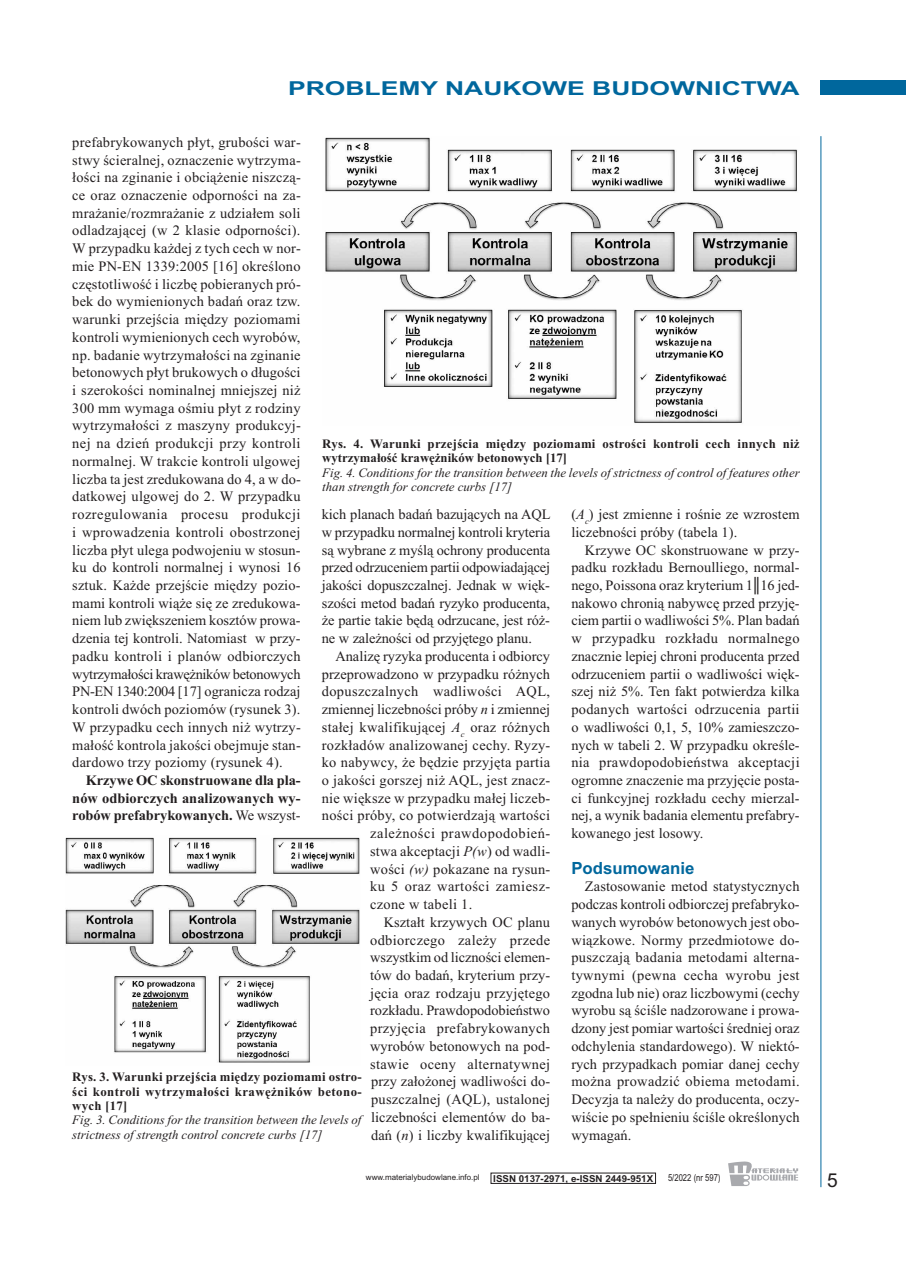
<style>
.page{position:relative;width:906px;height:1268px;background:#fff}
.page>*{position:absolute;margin:0;border:0;box-sizing:border-box;transform-origin:0 0}
.t1{font:700 19.2px "Arial";color:#00679d;scale:1.38 1}
.t2{font:19.2px "Arial";color:#231f20}
.t3{font:700 16.8px "Arial";color:#00679d}
.t4{font:14.4px/17.7px "Times New Roman";letter-spacing:.005em;color:#231f20;text-align:justify}
.t5{font:14.4px "Times New Roman";letter-spacing:.025em;color:#231f20}
.t6{font:700 14.4px/17.7px "Times New Roman";letter-spacing:.005em;color:#231f20;text-align:justify}
.t7{font:14.4px "Times New Roman";letter-spacing:.04em;color:#231f20}
.t8{font:14.4px "Times New Roman";letter-spacing:.035em;color:#231f20}
.t9{font:italic 12.75px/14.4px "Times New Roman";color:#231f20}
.t10{font:700 12.75px/14.4px "Times New Roman";letter-spacing:.02em;color:#231f20;text-align:justify}
.t11{font:700 9.6px "Arial";color:#231f20}
.t12{font:9.6px "Arial";color:#231f20;scale:.8 1}
.t13{font:7.95px "Arial";color:#231f20}
.s1{font-weight:400}
.s2{font-style:italic}
</style>
<div class="page">
<div style="left:821px;top:81px;width:85px;height:14px;background:#00679d"></div>
<hr style="left:820px;top:136px;width:1px;height:1050px;background:#00679d">
<svg style="left:728px;top:1161px;width:70px;height:24px"></svg>
<img style="left:66px;top:837px;width:294px;height:226px">
<img style="left:325px;top:137px;width:472px;height:286px">
<h1 class="t1" style="left:288px;top:77px;width:372px">PROBLEMY NAUKOWE BUDOWNICTWA</h1>
<p class="t4" style="left:72px;top:133px;width:230px">prefabrykowanych płyt, grubości war&shy;stwy ścieralnej, oznaczenie wytrzyma&shy;łości na zginanie i obciążenie niszczą&shy;ce oraz oznaczenie odporności na za&shy;mrażanie/rozmrażanie z udziałem soli odladzającej (w 2 klasie odporności).<br>W przypadku każdej z tych cech w nor&shy;mie PN-EN 1339:2005 [16] określono częstotliwość i liczbę pobieranych pró&shy;bek do wymienionych badań oraz tzw. warunki przejścia między poziomami kontroli wymienionych cech wyrobów, np. badanie wytrzymałości na zginanie betonowych płyt brukowych o długości i szerokości nominalnej mniejszej niż 300 mm wymaga ośmiu płyt z rodziny wytrzymałości z maszyny produkcyj&shy;nej na dzień produkcji przy kontroli normalnej. W trakcie kontroli ulgowej liczba ta jest zredukowana do 4, a w do&shy;datkowej ulgowej do 2. W przypadku rozregulowania procesu produkcji i wprowadzenia kontroli obostrzonej liczba płyt ulega podwojeniu w stosun&shy;ku do kontroli normalnej i wynosi 16 sztuk. Każde przejście między pozio&shy;mami kontroli wiąże się ze zredukowa&shy;niem lub zwiększeniem kosztów prowa&shy;dzenia tej kontroli. Natomiast w przy&shy;padku kontroli i planów odbiorczych wytrzymałości krawężników betonowych PN-EN 1340:2004 [17] ogranicza rodzaj kontroli dwóch poziomów (rysunek 3).<br>W przypadku cech innych niż wytrzy&shy;małość kontrola jakości obejmuje stan&shy;dardowo trzy poziomy (rysunek 4).</p>
<p class="t6" style="left:72px;top:771px;width:230px;text-indent:14px">Krzywe OC skonstruowane dla pla&shy;nów odbiorczych analizowanych wy&shy;robów prefabrykowanych. <span class="s1">We wszyst-</span></p>
<p class="t10" style="left:322px;top:436px;width:479px">Rys. 4. Warunki przejścia między poziomami ostrości kontroli cech innych niż wytrzymałość krawężników betonowych [17]</p>
<p class="t9" style="left:322px;top:465px;width:479px">Fig. 4. Conditions for the transition between the levels of strictness of control of features other than strength for concrete curbs [17]</p>
<p class="t4" style="left:322px;top:505px;width:230px">kich planach badań bazujących na AQL w przypadku normalnej kontroli kryteria są wybrane z myślą ochrony producenta przed odrzuceniem partii odpowiadającej jakości dopuszczalnej. Jednak w więk&shy;szości metod badań ryzyko producenta, że partie takie będą odrzucane, jest róż&shy;ne w zależności od przyjętego planu.</p>
<p class="t4" style="left:335px;top:647px;width:216px">Analizę ryzyka producenta i odbiorcy</p>
<p class="t4" style="left:322px;top:664px;width:230px">przeprowadzono w przypadku różnych</p>
<p class="t5" style="left:322px;top:682px;width:230px">dopuszczalnych wadliwości AQL,</p>
<p class="t4" style="left:322px;top:700px;width:230px">zmiennej liczebności próby <span class="s2">n</span> i zmiennej</p>
<p class="t4" style="left:322px;top:717px;width:230px">stałej kwalifikującej <span class="s2">A</span><sub>c</sub> oraz różnych</p>
<p class="t4" style="left:322px;top:735px;width:230px">rozkładów analizowanej cechy. Ryzy-</p>
<p class="t4" style="left:322px;top:753px;width:230px">ko nabywcy, że będzie przyjęta partia</p>
<p class="t4" style="left:322px;top:771px;width:230px">o jakości gorszej niż AQL, jest znacz-</p>
<p class="t4" style="left:322px;top:788px;width:230px">nie większe w przypadku małej liczeb-</p>
<p class="t4" style="left:322px;top:806px;width:230px">ności próby, co potwierdzają wartości</p>
<p class="t7" style="left:370px;top:824px;width:182px">zależności prawdopodobień-</p>
<p class="t4" style="left:370px;top:841px;width:182px">stwa akceptacji <span class="s2">P(w</span>) od wadli-</p>
<p class="t4" style="left:370px;top:859px;width:182px">wości <span class="s2">(w)</span> pokazane na rysun-</p>
<p class="t8" style="left:370px;top:877px;width:182px">ku 5 oraz wartości zamiesz-</p>
<p class="t4" style="left:370px;top:895px;width:104px">czone w tabeli 1.</p>
<p class="t4" style="left:384px;top:912px;width:168px">Kształt krzywych OC planu</p>
<p class="t5" style="left:370px;top:930px;width:181px">odbiorczego zależy przede</p>
<p class="t4" style="left:370px;top:948px;width:181px">wszystkim od liczności elemen-</p>
<p class="t4" style="left:370px;top:965px;width:181px">tów do badań, kryterium przy-</p>
<p class="t4" style="left:370px;top:983px;width:181px">jęcia oraz rodzaju przyjętego</p>
<p class="t4" style="left:370px;top:1001px;width:181px">rozkładu. Prawdopodobieństwo</p>
<p class="t5" style="left:370px;top:1019px;width:181px">przyjęcia prefabrykowanych</p>
<p class="t4" style="left:370px;top:1036px;width:181px">wyrobów betonowych na pod-</p>
<p class="t5" style="left:370px;top:1054px;width:181px">stawie oceny alternatywnej</p>
<p class="t4" style="left:371px;top:1072px;width:180px">przy założonej wadliwości do-</p>
<p class="t4" style="left:371px;top:1089px;width:180px">puszczalnej (AQL), ustalonej</p>
<p class="t4" style="left:371px;top:1107px;width:180px">liczebności elementów do ba-</p>
<p class="t4" style="left:371px;top:1125px;width:180px">dań (<span class="s2">n</span>) i liczby kwalifikującej</p>
<p class="t4" style="left:571px;top:505px;width:230px">(<span class="s2">A</span><sub>c</sub>) jest zmienne i rośnie ze wzrostem liczebności próby (tabela 1).</p>
<p class="t4" style="left:571px;top:540px;width:230px;text-indent:14px">Krzywe OC skonstruowane w przy&shy;padku rozkładu Bernoulliego, normal&shy;nego, Poissona oraz kryterium 1║16 jed&shy;nakowo chronią nabywcę przed przyję&shy;ciem partii o wadliwości 5%. Plan badań w przypadku rozkładu normalnego znacznie lepiej chroni producenta przed odrzuceniem partii o wadliwości więk&shy;szej niż 5%. Ten fakt potwierdza kilka podanych wartości odrzucenia partii o wadliwości 0,1, 5, 10% zamieszczo&shy;nych w tabeli 2. W przypadku określe&shy;nia prawdopodobieństwa akceptacji ogromne znaczenie ma przyjęcie posta&shy;ci funkcyjnej rozkładu cechy mierzal&shy;nej, a wynik badania elementu prefabry&shy;kowanego jest losowy.</p>
<p class="t3" style="left:571px;top:857px;width:125px">Podsumowanie</p>
<p class="t4" style="left:571px;top:877px;width:230px;text-indent:14px">Zastosowanie metod statystycznych podczas kontroli odbiorczej prefabryko&shy;wanych wyrobów betonowych jest obo&shy;wiązkowe. Normy przedmiotowe do&shy;puszczają badania metodami alterna&shy;tywnymi (pewna cecha wyrobu jest zgodna lub nie) oraz liczbowymi (cechy wyrobu są ściśle nadzorowane i prowa&shy;dzony jest pomiar wartości średniej oraz odchylenia standardowego). W niektó&shy;rych przypadkach pomiar danej cechy można prowadzić obiema metodami.<br>Decyzja ta należy do producenta, oczy&shy;wiście po spełnieniu ściśle określonych wymagań.</p>
<p class="t10" style="left:72px;top:1069px;width:291px">Rys. 3. Warunki przejścia między poziomami ostro&shy;ści kontroli wytrzymałości krawężników betono&shy;wych [17]</p>
<p class="t9" style="left:72px;top:1112px;width:291px">Fig. 3. Conditions for the transition between the levels of strictness of strength control concrete curbs [17]</p>
<p class="t13" style="left:366px;top:1172px;width:115px">www.materialybudowlane.info.pl</p>
<p class="t11" style="left:493px;top:1172px;width:161px">ISSN 0137-2971, e-ISSN 2449-951X</p>
<p class="t12" style="left:668px;top:1171px;width:67px">5/2022 (nr 597)</p>
<h1 class="t2" style="left:827px;top:1168px;width:12px">5</h1>
</div>
